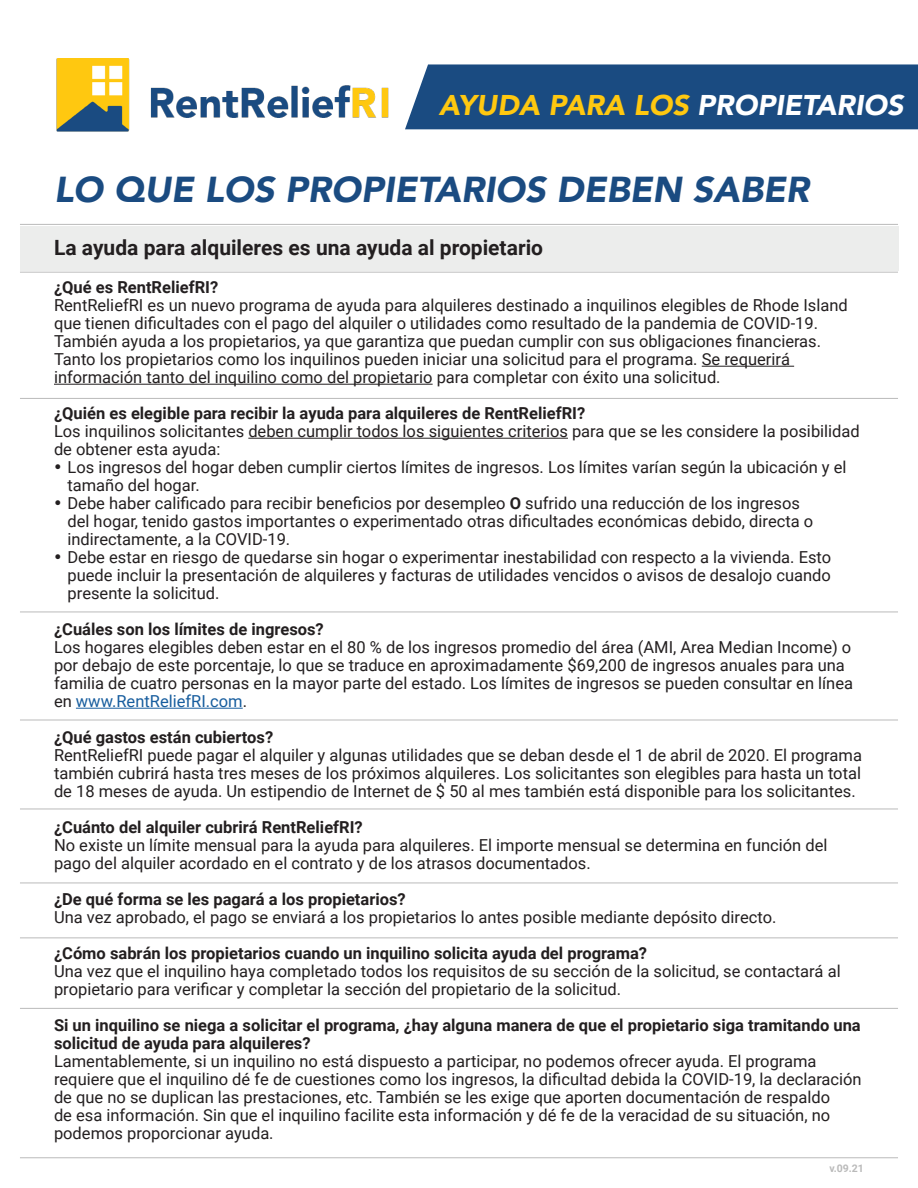
<style>
.page{position:relative;width:918px;height:1188px;background:#fff}
.page>*{position:absolute;margin:0;border:0;box-sizing:border-box;transform-origin:0 0}
.t1{font:italic 900 36px "Avenir";color:#1a4b81}
.t2{font:italic 900 28.5px "Avenir";color:#ffc810}
.t3{font:700 21px "Roboto";color:#231f20}
.t4{font:16.5px/18px "Roboto";color:#231f20}
.t5{font:700 16.5px/18px "Roboto";color:#231f20}
.t6{font:700 10.5px "Roboto";color:#bababa}
.s1{color:#fff}
.s2{font-weight:700}
.s3{color:#175d9e}
</style>
<div class="page">
<div style="left:405px;top:64px;width:513px;height:65px;background:#1a4b81"></div>
<img style="left:150px;top:85px;width:239px;height:33px">
<img style="left:56px;top:59px;width:74px;height:73px">
<div style="left:20px;top:226px;width:878px;height:45px;background:#ecedec"></div>
<hr style="left:20px;top:224px;width:878px;height:1px;background:#bababa">
<hr style="left:20px;top:272px;width:878px;height:1px;background:#bababa">
<hr style="left:20px;top:612px;width:878px;height:1px;background:#bababa">
<hr style="left:20px;top:398px;width:878px;height:1px;background:#bababa">
<hr style="left:20px;top:720px;width:878px;height:1px;background:#bababa">
<hr style="left:20px;top:809px;width:878px;height:1px;background:#bababa">
<hr style="left:20px;top:938px;width:878px;height:1px;background:#bababa">
<hr style="left:20px;top:883px;width:878px;height:1px;background:#bababa">
<hr style="left:20px;top:1008px;width:878px;height:1px;background:#bababa">
<hr style="left:20px;top:1157px;width:878px;height:1px;background:#bababa">
<hr style="left:702px;top:366px;width:92px;height:1px;background:#231f20">
<hr style="left:54px;top:384px;width:379px;height:1px;background:#231f20">
<hr style="left:248px;top:438px;width:320px;height:1px;background:#231f20">
<hr style="left:76px;top:708px;width:167px;height:1px;background:#175d9e">
<p class="t2" style="left:439px;top:81px;width:466px">AYUDA PARA LOS <span class="s1">PROPIETARIOS</span></p>
<p class="t1" style="left:54px;top:160px;width:757px">LO QUE LOS PROPIETARIOS DEBEN SABER</p>
<p class="t3" style="left:54px;top:233px;width:491px">La ayuda para alquileres es una ayuda al propietario</p>
<p class="t5" style="left:54px;top:278px;width:166px">¿Qué es RentReliefRI?</p>
<p class="t4" style="left:54px;top:296px;width:795px">RentReliefRI es un nuevo programa de ayuda para alquileres destinado a inquilinos elegibles de Rhode Island que tienen dificultades con el pago del alquiler o utilidades como resultado de la pandemia de COVID-19.<br>También ayuda a los propietarios, ya que garantiza que puedan cumplir con sus obligaciones financieras.<br>Tanto los propietarios como los inquilinos pueden iniciar una solicitud para el programa. Se requerirá información tanto del inquilino como del propietario para completar con éxito una solicitud.</p>
<p class="t5" style="left:54px;top:404px;width:533px">¿Quién es elegible para recibir la ayuda para alquileres de RentReliefRI?</p>
<p class="t4" style="left:54px;top:422px;width:807px">Los inquilinos solicitantes deben cumplir todos los siguientes criterios para que se les considere la posibilidad de obtener esta ayuda:</p>
<p class="t4" style="left:68px;top:458px;width:781px;text-indent:-14px">• Los ingresos del hogar deben cumplir ciertos límites de ingresos. Los límites varían según la ubicación y el tamaño del hogar.</p>
<p class="t4" style="left:68px;top:494px;width:747px;text-indent:-14px">• Debe haber calificado para recibir beneficios por desempleo <span class="s2">O</span> sufrido una reducción de los ingresos del hogar, tenido gastos importantes o experimentado otras dificultades económicas debido, directa o indirectamente, a la COVID-19.</p>
<p class="t4" style="left:68px;top:548px;width:765px;text-align:justify;text-indent:-14px">• Debe estar en riesgo de quedarse sin hogar o experimentar inestabilidad con respecto a la vivienda. Esto puede incluir la presentación de alquileres y facturas de utilidades vencidos o avisos de desalojo cuando presente la solicitud.</p>
<p class="t5" style="left:54px;top:620px;width:271px">¿Cuáles son los límites de ingresos?</p>
<p class="t4" style="left:54px;top:638px;width:801px">Los hogares elegibles deben estar en el 80 % de los ingresos promedio del área (AMI, Area Median Income) o por debajo de este porcentaje, lo que se traduce en aproximadamente $69,200 de ingresos anuales para una familia de cuatro personas en la mayor parte del estado. Los límites de ingresos se pueden consultar en línea en <span class="s3">www.RentReliefRI.com</span>.</p>
<p class="t5" style="left:54px;top:728px;width:221px">¿Qué gastos están cubiertos?</p>
<p class="t4" style="left:54px;top:746px;width:809px;text-align:justify">RentReliefRI puede pagar el alquiler y algunas utilidades que se deban desde el 1 de abril de 2020. El programa también cubrirá hasta tres meses de los próximos alquileres. Los solicitantes son elegibles para hasta un total de 18 meses de ayuda. Un estipendio de Internet de $ 50 al mes también está disponible para los solicitantes.</p>
<p class="t5" style="left:54px;top:818px;width:310px">¿Cuánto del alquiler cubrirá RentReliefRI?</p>
<p class="t4" style="left:54px;top:836px;width:775px">No existe un límite mensual para la ayuda para alquileres. El importe mensual se determina en función del pago del alquiler acordado en el contrato y de los atrasos documentados.</p>
<p class="t5" style="left:54px;top:890px;width:353px">¿De qué forma se les pagará a los propietarios?</p>
<p class="t4" style="left:54px;top:908px;width:724px">Una vez aprobado, el pago se enviará a los propietarios lo antes posible mediante depósito directo.</p>
<p class="t5" style="left:54px;top:944px;width:595px">¿Cómo sabrán los propietarios cuando un inquilino solicita ayuda del programa?</p>
<p class="t4" style="left:54px;top:962px;width:788px">Una vez que el inquilino haya completado todos los requisitos de su sección de la solicitud, se contactará al propietario para verificar y completar la sección del propietario de la solicitud.</p>
<p class="t5" style="left:54px;top:1016px;width:808px">Si un inquilino se niega a solicitar el programa, ¿hay alguna manera de que el propietario siga tramitando una solicitud de ayuda para alquileres?</p>
<p class="t4" style="left:54px;top:1052px;width:809px">Lamentablemente, si un inquilino no está dispuesto a participar, no podemos ofrecer ayuda. El programa requiere que el inquilino dé fe de cuestiones como los ingresos, la dificultad debida la COVID-19, la declaración de que no se duplican las prestaciones, etc. También se les exige que aporten documentación de respaldo<br>de esa información. Sin que el inquilino facilite esta información y dé fe de la veracidad de su situación, no podemos proporcionar ayuda.</p>
<p class="t6" style="left:829px;top:1161px;width:36px">v.09.21</p>
</div>
